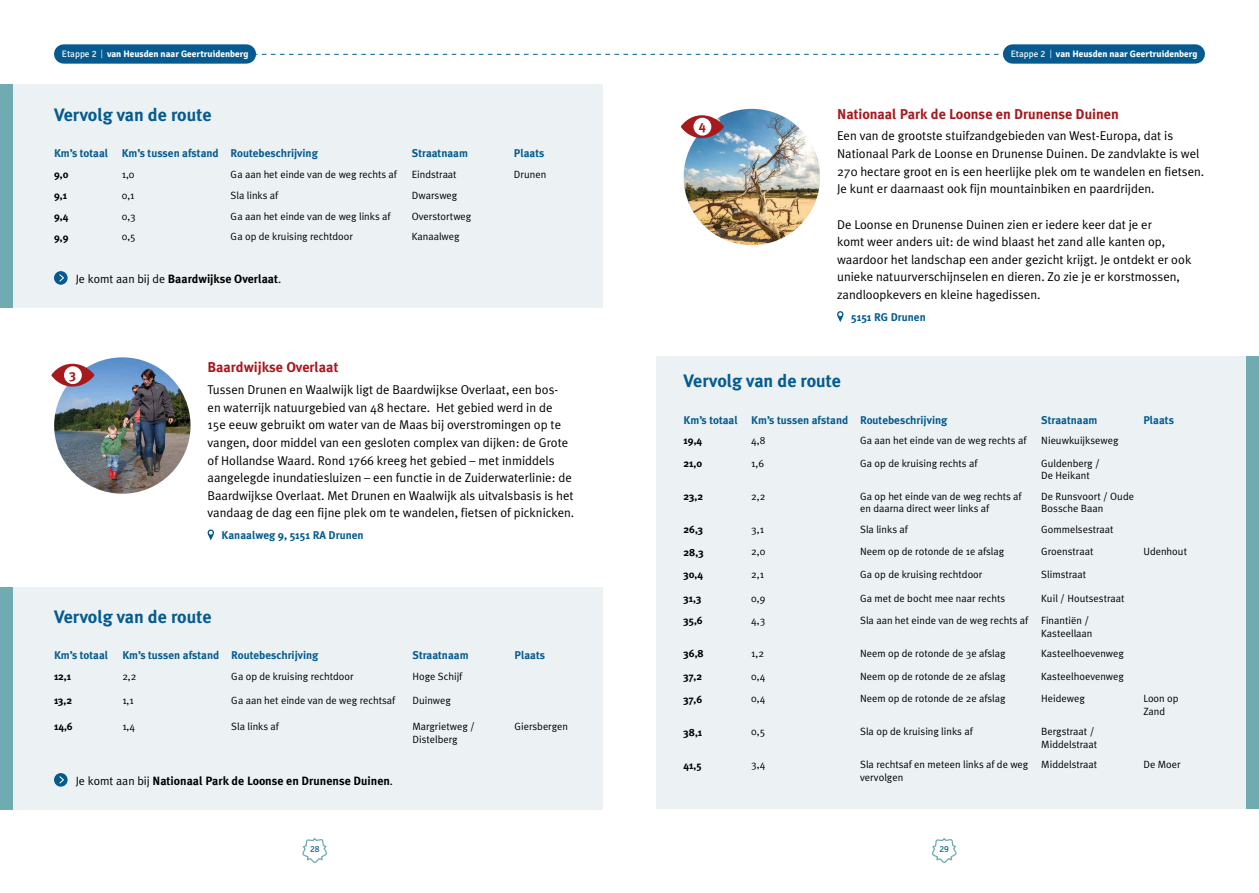
<style>
.page{position:relative;width:1259px;height:893px;background:#fff}
.page>*{position:absolute;margin:0;border:0;box-sizing:border-box;transform-origin:0 0}
.t1{font:700 18px "Meta Plus";color:#055b8f}
.t2{font:700 14.25px "Meta Plus";color:#a6191d}
.t3{font:700 13.2px "Meta Plus";color:#a6191d}
.t4{font:12.75px/17.5px "Meta Plus";color:#000}
.t5{font:700 12px "Meta Plus";color:#000}
.t6{font:700 11.25px "Meta Plus";color:#055b8f}
.t7{font:10.5px/12.6px "Meta Plus";color:#000}
.t8{font:700 10.5px "Meta Plus";color:#000}
.t9{font:700 9.3px "Signika Negative";color:#fff}
.t10{font:9px "Signika Negative";color:#055b8f}
.s1{font-weight:400}
.s2{font-family:"Raleway";font-weight:400}
</style>
<div class="page">
<svg style="left:302px;top:837px;width:25px;height:26px"></svg>
<svg style="left:931px;top:838px;width:26px;height:25px"></svg>
<div style="left:0;top:85px;width:602px;height:223px;background:#ecf2f4"></div>
<div style="left:0;top:85px;width:13px;height:223px;background:#70abb2"></div>
<div style="left:0;top:587px;width:602px;height:222px;background:#ecf2f4"></div>
<div style="left:0;top:587px;width:13px;height:222px;background:#70abb2"></div>
<img style="left:54px;top:357px;width:136px;height:137px;border-radius:68px">
<svg style="left:51px;top:364px;width:43px;height:23px"></svg>
<div style="left:54px;top:271px;width:14px;height:14px;background:#055b8f;border-radius:50%"></div>
<svg style="left:59px;top:274px;width:5px;height:8px"></svg>
<div style="left:54px;top:773px;width:14px;height:14px;background:#055b8f;border-radius:50%"></div>
<svg style="left:59px;top:776px;width:5px;height:8px"></svg>
<svg style="left:207px;top:529px;width:7px;height:11px"></svg>
<img style="left:683px;top:109px;width:137px;height:136px;border-radius:68px">
<svg style="left:681px;top:115px;width:43px;height:23px"></svg>
<svg style="left:837px;top:311px;width:6px;height:11px"></svg>
<div style="left:657px;top:356px;width:602px;height:452px;background:#ecf2f4"></div>
<div style="left:1246px;top:356px;width:13px;height:452px;background:#70abb2"></div>
<svg style="left:54px;top:54px;width:958px;height:1px"></svg>
<div style="left:64px;top:44px;width:182px;height:20px;background:#055b8f"></div>
<div style="left:1012px;top:44px;width:183px;height:20px;background:#055b8f"></div>
<p class="t9" style="left:62px;top:48px;width:188px"><span class="s1">Etappe 2</span> <span class="s2">|</span> van Heusden naar Geertruidenberg</p>
<p class="t9" style="left:1010px;top:48px;width:188px"><span class="s1">Etappe 2</span> <span class="s2">|</span> van Heusden naar Geertruidenberg</p>
<h1 class="t1" style="left:54px;top:104px;width:159px">Vervolg van de route</h1>
<p class="t6" style="left:54px;top:147px;width:265px">Km’s totaal Km’s tussen afstand Routebeschrijving</p>
<p class="t6" style="left:412px;top:147px;width:58px">Straatnaam</p>
<p class="t6" style="left:514px;top:147px;width:32px">Plaats</p>
<p class="t8" style="left:54px;top:168px;width:16px">9,0</p>
<p class="t7" style="left:122px;top:167px;width:14px">1,0</p>
<p class="t7" style="left:231px;top:167px;width:168px">Ga aan het einde van de weg rechts af</p>
<p class="t7" style="left:412px;top:167px;width:46px">Eindstraat</p>
<p class="t7" style="left:514px;top:167px;width:34px">Drunen</p>
<p class="t8" style="left:54px;top:189px;width:15px">9,1</p>
<p class="t7" style="left:122px;top:189px;width:14px">0,1</p>
<p class="t7" style="left:231px;top:189px;width:49px">Sla links af</p>
<p class="t7" style="left:412px;top:189px;width:47px">Dwarsweg</p>
<p class="t8" style="left:54px;top:210px;width:16px">9,4</p>
<p class="t7" style="left:122px;top:209px;width:16px">0,3</p>
<p class="t7" style="left:231px;top:209px;width:161px">Ga aan het einde van de weg links af</p>
<p class="t7" style="left:412px;top:209px;width:61px">Overstortweg</p>
<p class="t8" style="left:54px;top:231px;width:16px">9,9</p>
<p class="t7" style="left:122px;top:230px;width:16px">0,5</p>
<p class="t7" style="left:231px;top:230px;width:124px">Ga op de kruising rechtdoor</p>
<p class="t7" style="left:412px;top:230px;width:49px">Kanaalweg</p>
<p class="t5" style="left:76px;top:271px;width:207px"><span class="s1">Je komt aan bij de</span> Baardwijkse Overlaat<span class="s1">.</span></p>
<p class="t3" style="left:70px;top:367px;width:8px">3</p>
<p class="t2" style="left:207px;top:359px;width:132px">Baardwijkse Overlaat</p>
<p class="t4" style="left:207px;top:381px;width:368px">Tussen Drunen en Waalwijk ligt de Baardwijkse Overlaat, een bos&shy;en waterrijk natuurgebied van 48 hectare. Het gebied werd in de<br>15e eeuw gebruikt om water van de Maas bij overstromingen op te vangen, door middel van een gesloten complex van dijken: de Grote of Hollandse Waard. Rond 1766 kreeg het gebied – met inmiddels aangelegde inundatiesluizen – een functie in de Zuiderwaterlinie: de Baardwijkse Overlaat. Met Drunen en Waalwijk als uitvalsbasis is het vandaag de dag een fijne plek om te wandelen, fietsen of picknicken.</p>
<p class="t6" style="left:222px;top:529px;width:143px">Kanaalweg 9, 5151 RA Drunen</p>
<h1 class="t1" style="left:54px;top:606px;width:159px">Vervolg van de route</h1>
<p class="t6" style="left:54px;top:649px;width:266px">Km’s totaal Km’s tussen afstand Routebeschrijving</p>
<p class="t6" style="left:412px;top:649px;width:58px">Straatnaam</p>
<p class="t6" style="left:514px;top:649px;width:32px">Plaats</p>
<p class="t8" style="left:54px;top:670px;width:19px">12,1</p>
<p class="t7" style="left:122px;top:670px;width:16px">2,2</p>
<p class="t7" style="left:231px;top:670px;width:124px">Ga op de kruising rechtdoor</p>
<p class="t7" style="left:412px;top:670px;width:51px">Hoge Schijf</p>
<p class="t8" style="left:54px;top:695px;width:20px">13,2</p>
<p class="t7" style="left:122px;top:694px;width:13px">1,1</p>
<p class="t7" style="left:231px;top:694px;width:165px">Ga aan het einde van de weg rechtsaf</p>
<p class="t7" style="left:412px;top:694px;width:40px">Duinweg</p>
<p class="t8" style="left:54px;top:720px;width:20px">14,6</p>
<p class="t7" style="left:122px;top:720px;width:14px">1,4</p>
<p class="t7" style="left:231px;top:720px;width:49px">Sla links af</p>
<p class="t7" style="left:412px;top:720px;width:64px">Margrietweg /<br>Distelberg</p>
<p class="t7" style="left:514px;top:720px;width:55px">Giersbergen</p>
<p class="t5" style="left:76px;top:773px;width:319px"><span class="s1">Je komt aan bij</span> Nationaal Park de Loonse en Drunense Duinen<span class="s1">.</span></p>
<p class="t3" style="left:699px;top:118px;width:9px">4</p>
<p class="t2" style="left:837px;top:105px;width:283px">Nationaal Park de Loonse en Drunense Duinen</p>
<p class="t4" style="left:837px;top:127px;width:369px">Een van de grootste stuifzandgebieden van West-Europa, dat is Nationaal Park de Loonse en Drunense Duinen. De zandvlakte is wel 270 hectare groot en is een heerlijke plek om te wandelen en fietsen.<br>Je kunt er daarnaast ook fijn mountainbiken en paardrijden.</p>
<p class="t4" style="left:837px;top:215px;width:356px">De Loonse en Drunense Duinen zien er iedere keer dat je er<br>komt weer anders uit: de wind blaast het zand alle kanten op, waardoor het landschap een ander gezicht krijgt. Je ontdekt er ook unieke natuurverschijnselen en dieren. Zo zie je er korstmossen, zandloopkevers en kleine hagedissen.</p>
<p class="t6" style="left:851px;top:311px;width:76px">5151 RG Drunen</p>
<h1 class="t1" style="left:683px;top:371px;width:159px">Vervolg van de route</h1>
<p class="t6" style="left:683px;top:413px;width:265px">Km’s totaal Km’s tussen afstand Routebeschrijving</p>
<p class="t6" style="left:1041px;top:413px;width:58px">Straatnaam</p>
<p class="t6" style="left:1143px;top:413px;width:32px">Plaats</p>
<p class="t8" style="left:683px;top:434px;width:20px">19,4</p>
<p class="t7" style="left:751px;top:434px;width:16px">4,8</p>
<p class="t7" style="left:860px;top:434px;width:168px">Ga aan het einde van de weg rechts af</p>
<p class="t7" style="left:1041px;top:434px;width:79px">Nieuwkuijkseweg</p>
<p class="t8" style="left:683px;top:457px;width:20px">21,0</p>
<p class="t7" style="left:751px;top:457px;width:14px">1,6</p>
<p class="t7" style="left:860px;top:457px;width:119px">Ga op de kruising rechts af</p>
<p class="t7" style="left:1041px;top:457px;width:60px">Guldenberg /<br>De Heikant</p>
<p class="t8" style="left:683px;top:490px;width:21px">23,2</p>
<p class="t7" style="left:751px;top:490px;width:16px">2,2</p>
<p class="t7" style="left:860px;top:490px;width:163px">Ga op het einde van de weg rechts af en daarna direct weer links af</p>
<p class="t7" style="left:1041px;top:490px;width:94px">De Runsvoort / Oude<br>Bossche Baan</p>
<p class="t8" style="left:683px;top:523px;width:21px">26,3</p>
<p class="t7" style="left:751px;top:523px;width:14px">3,1</p>
<p class="t7" style="left:860px;top:523px;width:49px">Sla links af</p>
<p class="t7" style="left:1041px;top:523px;width:74px">Gommelsestraat</p>
<p class="t8" style="left:683px;top:546px;width:22px">28,3</p>
<p class="t7" style="left:751px;top:545px;width:16px">2,0</p>
<p class="t7" style="left:860px;top:545px;width:146px">Neem op de rotonde de 1e afslag</p>
<p class="t7" style="left:1041px;top:545px;width:54px">Groenstraat</p>
<p class="t7" style="left:1143px;top:545px;width:45px">Udenhout</p>
<p class="t8" style="left:683px;top:568px;width:21px">30,4</p>
<p class="t7" style="left:751px;top:568px;width:14px">2,1</p>
<p class="t7" style="left:860px;top:568px;width:124px">Ga op de kruising rechtdoor</p>
<p class="t7" style="left:1041px;top:568px;width:46px">Slimstraat</p>
<p class="t8" style="left:683px;top:592px;width:19px">31,3</p>
<p class="t7" style="left:751px;top:591px;width:16px">0,9</p>
<p class="t7" style="left:860px;top:591px;width:147px">Ga met de bocht mee naar rechts</p>
<p class="t7" style="left:1041px;top:591px;width:85px">Kuil / Houtsestraat</p>
<p class="t8" style="left:683px;top:615px;width:21px">35,6</p>
<p class="t7" style="left:751px;top:614px;width:16px">4,3</p>
<p class="t7" style="left:1041px;top:614px;width:53px;text-indent:-181px">Sla aan het einde van de weg rechts af Finantiën /<br>Kasteellaan</p>
<p class="t8" style="left:683px;top:648px;width:22px">36,8</p>
<p class="t7" style="left:751px;top:647px;width:14px">1,2</p>
<p class="t7" style="left:860px;top:647px;width:147px">Neem op de rotonde de 3e afslag</p>
<p class="t7" style="left:1041px;top:647px;width:84px">Kasteelhoevenweg</p>
<p class="t8" style="left:683px;top:670px;width:20px">37,2</p>
<p class="t7" style="left:751px;top:670px;width:16px">0,4</p>
<p class="t7" style="left:860px;top:670px;width:147px">Neem op de rotonde de 2e afslag</p>
<p class="t7" style="left:1041px;top:670px;width:84px">Kasteelhoevenweg</p>
<p class="t8" style="left:683px;top:693px;width:20px">37,6</p>
<p class="t7" style="left:751px;top:692px;width:16px">0,4</p>
<p class="t7" style="left:860px;top:692px;width:147px">Neem op de rotonde de 2e afslag</p>
<p class="t7" style="left:1041px;top:692px;width:45px">Heideweg</p>
<p class="t7" style="left:1143px;top:692px;width:37px">Loon op<br>Zand</p>
<p class="t8" style="left:683px;top:726px;width:20px">38,1</p>
<p class="t7" style="left:751px;top:725px;width:16px">0,5</p>
<p class="t7" style="left:860px;top:725px;width:114px">Sla op de kruising links af</p>
<p class="t7" style="left:1041px;top:725px;width:57px">Bergstraat /<br>Middelstraat</p>
<p class="t8" style="left:683px;top:759px;width:20px">41,5</p>
<p class="t7" style="left:751px;top:758px;width:16px">3,4</p>
<p class="t7" style="left:860px;top:758px;width:170px">Sla rechtsaf en meteen links af de weg vervolgen</p>
<p class="t7" style="left:1041px;top:758px;width:57px">Middelstraat</p>
<p class="t7" style="left:1143px;top:758px;width:39px">De Moer</p>
<p class="t10" style="left:310px;top:844px;width:11px">28</p>
<p class="t10" style="left:939px;top:844px;width:11px">29</p>
</div>
